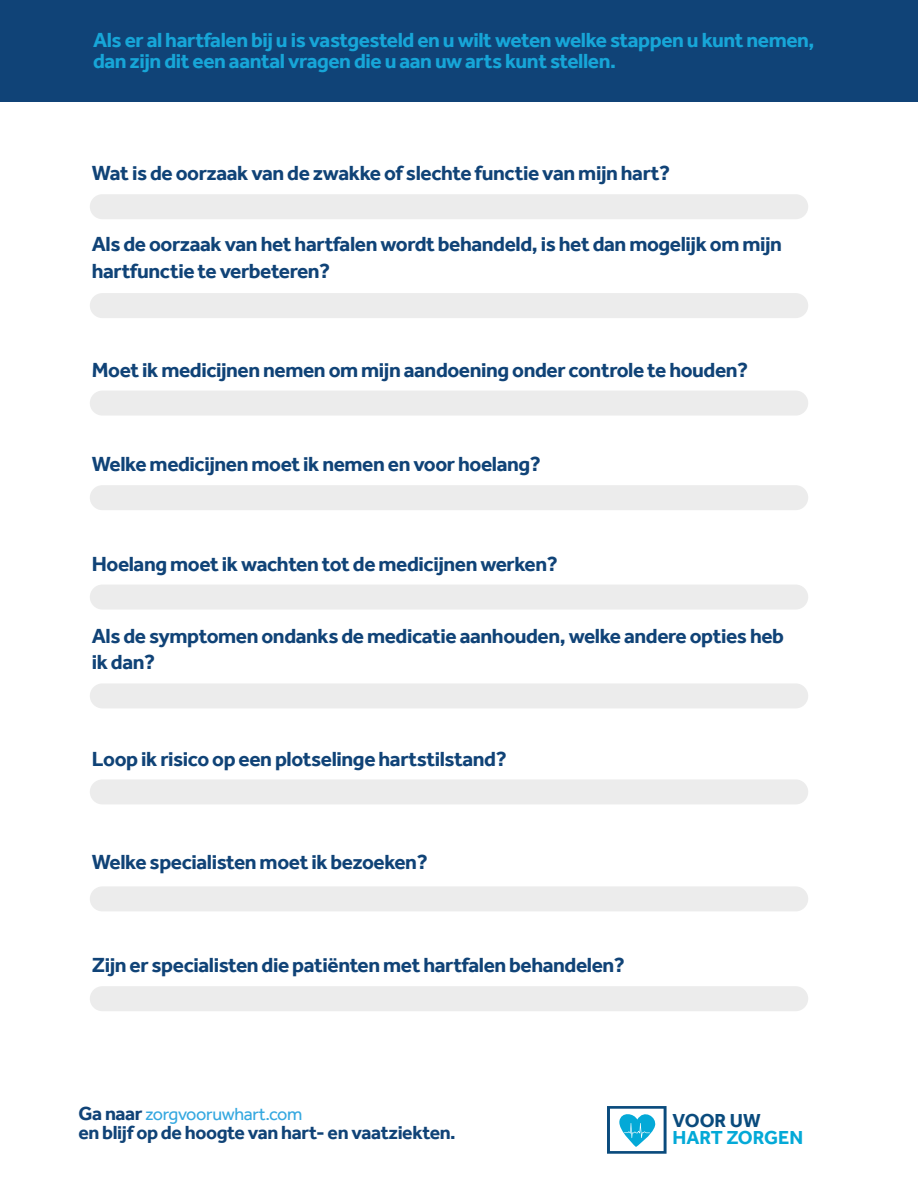
<style>
.page{position:relative;width:918px;height:1188px;background:#fff}
.page>*{position:absolute;margin:0;border:0;box-sizing:border-box;transform-origin:0 0}
.t1{font:700 21px/26.5px "Effra";letter-spacing:-.02em;color:#104377}
.t2{font:700 21px/21px "Effra";letter-spacing:-.02em;color:#17a6d8}
.t3{font:700 19.5px "Effra";letter-spacing:-.02em;color:#104377}
.t4{font:700 19.35px "Effra";color:#04a9d7}
.t5{font:700 19.35px "Effra";color:#0a4b7d}
.t6{font:18px "Effra";letter-spacing:-.02em;color:#35a8e0}
.s1{font-weight:700;font-size:19.5px;color:#104377}
</style>
<div class="page">
<div style="left:0;top:0;width:918px;height:102px;background:#104377"></div>
<div style="left:90px;top:194px;width:718px;height:25px;background:#ececec;border-radius:12px"></div>
<div style="left:90px;top:293px;width:718px;height:25px;background:#ececec;border-radius:12px"></div>
<div style="left:90px;top:391px;width:718px;height:25px;background:#ececec;border-radius:12px"></div>
<div style="left:90px;top:485px;width:718px;height:25px;background:#ececec;border-radius:12px"></div>
<div style="left:90px;top:585px;width:718px;height:25px;background:#ececec;border-radius:12px"></div>
<div style="left:90px;top:683px;width:718px;height:25px;background:#ececec;border-radius:12px"></div>
<div style="left:90px;top:779px;width:718px;height:25px;background:#ececec;border-radius:12px"></div>
<div style="left:90px;top:886px;width:718px;height:25px;background:#ececec;border-radius:12px"></div>
<div style="left:90px;top:986px;width:718px;height:25px;background:#ececec;border-radius:12px"></div>
<svg style="left:607px;top:1106px;width:60px;height:48px"></svg>
<p class="t2" style="left:93px;top:29px;width:723px">Als er al hartfalen bij u is vastgesteld en u wilt weten welke stappen u kunt nemen, dan zijn dit een aantal vragen die u aan uw arts kunt stellen.</p>
<p class="t1" style="left:92px;top:160px;width:580px">Wat is de oorzaak van de zwakke of slechte functie van mijn hart?</p>
<p class="t1" style="left:92px;top:231px;width:692px">Als de oorzaak van het hartfalen wordt behandeld, is het dan mogelijk om mijn hartfunctie te verbeteren?</p>
<p class="t1" style="left:92px;top:356px;width:658px">Moet ik medicijnen nemen om mijn aandoening onder controle te houden?</p>
<p class="t1" style="left:92px;top:451px;width:451px">Welke medicijnen moet ik nemen en voor hoelang?</p>
<p class="t1" style="left:92px;top:550px;width:468px">Hoelang moet ik wachten tot de medicijnen werken?</p>
<p class="t1" style="left:92px;top:622px;width:694px">Als de symptomen ondanks de medicatie aanhouden, welke andere opties heb ik dan?</p>
<p class="t1" style="left:92px;top:745px;width:416px">Loop ik risico op een plotselinge hartstilstand?</p>
<p class="t1" style="left:92px;top:849px;width:337px">Welke specialisten moet ik bezoeken?</p>
<p class="t1" style="left:92px;top:952px;width:535px">Zijn er specialisten die patiënten met hartfalen behandelen?</p>
<p class="t6" style="left:79px;top:1103px;width:225px"><span class="s1">Ga naar</span> zorgvooruwhart.com</p>
<p class="t3" style="left:79px;top:1121px;width:379px">en blijf op de hoogte van hart- en vaatziekten.</p>
<p class="t5" style="left:673px;top:1109px;width:90px">VOOR UW</p>
<p class="t4" style="left:673px;top:1126px;width:132px">HART ZORGEN</p>
</div>
